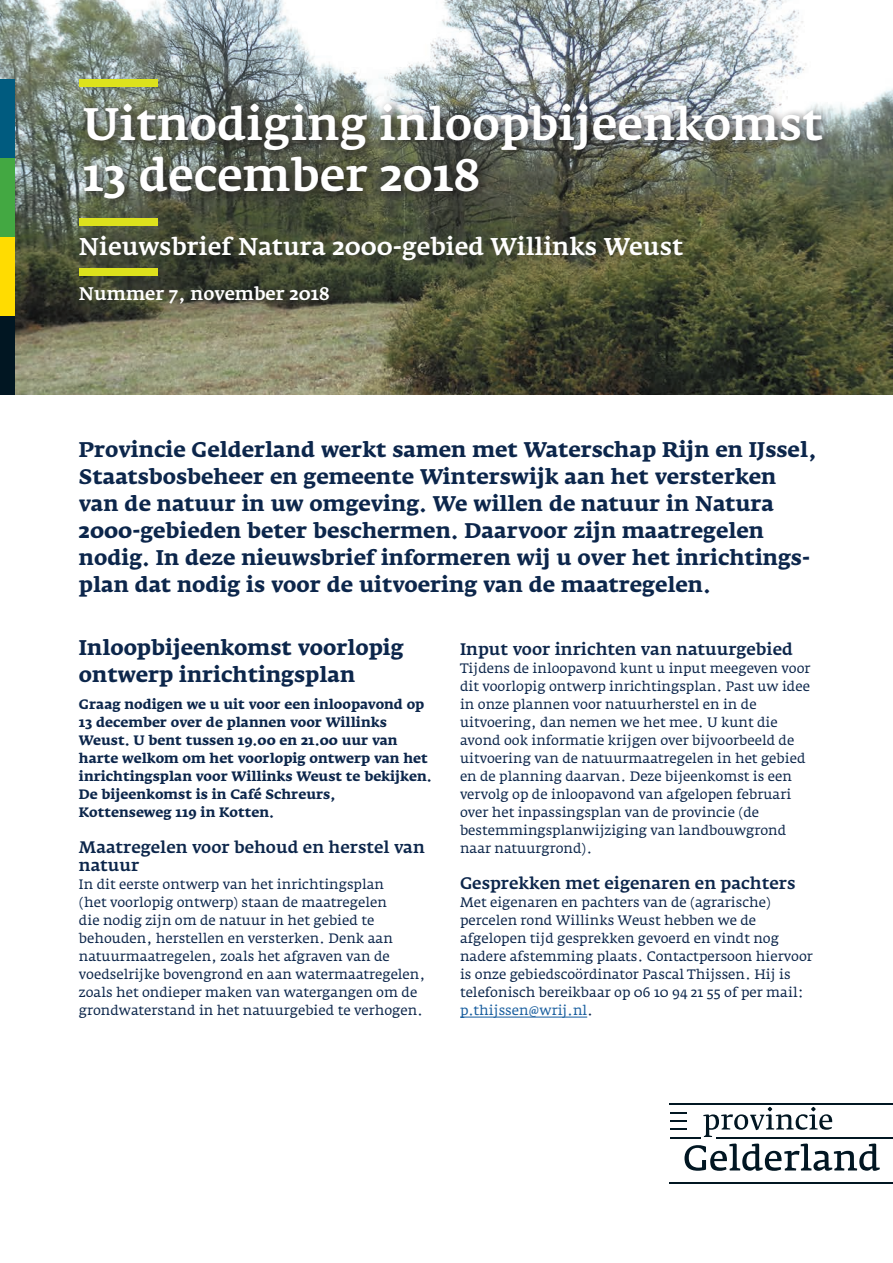
<style>
.page{position:relative;width:893px;height:1263px;background:#fff}
.page>*{position:absolute;margin:0;border:0;box-sizing:border-box;transform-origin:0 0}
.t1{font:500 45px/51px "Fedra Serif A";color:#fff}
.t2{font:500 24px "Fedra Serif A";color:#fff}
._11_Inleiding{font:700 21px/27px "Fedra Serif A";color:#0c264b}
._06_Kop_3__Subkop_2{font:700 21px/27px "Fedra Serif A";color:#0c264b}
.t3{font:500 18px "Fedra Serif A";color:#fff}
._07_Kop_4__Paragraaf{font:500 16.5px/18px "Fedra Serif A";color:#0c264b}
._12_Broodtekst{font:13.5px/18px "Fedra Serif A";color:#0c264b}
._12_Broodtekst-2{font:700 13.5px/18px "Fedra Serif A";color:#0c264b}
.s1{color:#175d9e}
</style>
<div class="page">
<img style="left:0;top:0;width:893px;height:395px">
<div style="left:0;top:79px;width:15px;height:79px;background:#005b7f"></div>
<div style="left:0;top:158px;width:15px;height:79px;background:#43a842"></div>
<div style="left:0;top:237px;width:15px;height:79px;background:#ffdc01"></div>
<div style="left:0;top:316px;width:15px;height:79px;background:#011622"></div>
<svg style="left:684px;top:1143px;width:196px;height:28px"></svg>
<svg style="left:703px;top:1107px;width:129px;height:30px"></svg>
<hr style="left:670px;top:1103px;width:223px;height:2px;background:#011622">
<hr style="left:670px;top:1137px;width:30px;height:1px;background:#011622">
<svg style="left:670px;top:1128px;width:16px;height:2px"></svg>
<svg style="left:670px;top:1120px;width:16px;height:1px"></svg>
<svg style="left:670px;top:1112px;width:16px;height:1px"></svg>
<hr style="left:716px;top:1137px;width:177px;height:1px;background:#011622">
<hr style="left:670px;top:1182px;width:223px;height:1px;background:#011622">
<div style="left:79px;top:79px;width:79px;height:7px;background:#dde21c"></div>
<hr style="left:460px;top:1017px;width:127px;height:1px;background:#175d9e">
<svg style="left:78px;top:98px;width:756px;height:113px;background:#606459"></svg>
<div style="left:79px;top:218px;width:79px;height:8px;background:#dde21c"></div>
<div style="left:79px;top:268px;width:79px;height:8px;background:#dde21c"></div>
<div style="left:75px;top:231px;width:618px;height:41px;background:#231f20;opacity:.25"></div>
<div style="left:75px;top:282px;width:265px;height:32px;background:#231f20;opacity:.25"></div>
<h1 class="t1" style="left:83px;top:99px;width:742px">Uitnodiging inloopbijeenkomst<br>13 december 2018</h1>
<h2 class="t2" style="left:79px;top:233px;width:606px">Nieuwsbrief Natura 2000-gebied Willinks Weust</h2>
<h3 class="t3" style="left:79px;top:284px;width:252px">Nummer 7, november 2018</h3>
<p class="_11_Inleiding" style="left:79px;top:436px;width:739px">Provincie Gelderland werkt samen met Waterschap Rijn en IJssel, Staatsbosbeheer en gemeente Winterswijk aan het versterken van de natuur in uw omgeving. We willen de natuur in Natura 2000-gebieden beter beschermen. Daarvoor zijn maatregelen nodig. In deze nieuwsbrief informeren wij u over het inrichtings‑ plan dat nodig is voor de uitvoering van de maatregelen.</p>
<p class="_06_Kop_3__Subkop_2" style="left:79px;top:634px;width:326px">Inloopbijeenkomst voorlopig ontwerp inrichtingsplan</p>
<p class="_12_Broodtekst-2" style="left:79px;top:695px;width:354px">Graag nodigen we u uit voor een inloopavond op 13 december over de plannen voor Willinks Weust. U bent tussen 19.00 en 21.00 uur van harte welkom om het voorlopig ontwerp van het inrichtingsplan voor Willinks Weust te bekijken.<br>De bijeenkomst is in Café Schreurs, Kottenseweg 119 in Kotten.</p>
<p class="_07_Kop_4__Paragraaf" style="left:79px;top:838px;width:347px">Maatregelen voor behoud en herstel van natuur</p>
<p class="_12_Broodtekst" style="left:79px;top:875px;width:348px">In dit eerste ontwerp van het inrichtingsplan<br>(het voorlopig ontwerp) staan de maatregelen<br>die nodig zijn om de natuur in het gebied te behouden, herstellen en versterken. Denk aan natuurmaatregelen, zoals het afgraven van de voedselrijke bovengrond en aan watermaatregelen, zoals het ondieper maken van watergangen om de grondwaterstand in het natuurgebied te verhogen.</p>
<p class="_07_Kop_4__Paragraaf" style="left:460px;top:640px;width:334px">Input voor inrichten van natuurgebied</p>
<p class="_12_Broodtekst" style="left:460px;top:659px;width:352px">Tijdens de inloopavond kunt u input meegeven voor dit voorlopig ontwerp inrichtingsplan. Past uw idee in onze plannen voor natuurherstel en in de uitvoering, dan nemen we het mee. U kunt die avond ook informatie krijgen over bijvoorbeeld de uitvoering van de natuurmaatregelen in het gebied en de planning daarvan. Deze bijeenkomst is een vervolg op de inloopavond van afgelopen februari over het inpassingsplan van de provincie (de bestemmingsplanwijziging van landbouwgrond naar natuurgrond).</p>
<p class="_07_Kop_4__Paragraaf" style="left:460px;top:874px;width:337px">Gesprekken met eigenaren en pachters</p>
<p class="_12_Broodtekst" style="left:460px;top:893px;width:354px">Met eigenaren en pachters van de (agrarische) percelen rond Willinks Weust hebben we de afgelopen tijd gesprekken gevoerd en vindt nog nadere afstemming plaats. Contactpersoon hiervoor is onze gebiedscoördinator Pascal Thijssen. Hij is telefonisch bereikbaar op 06 10 94 21 55 of per mail: <span class="s1">p.thijssen@wrij.nl</span>.</p>
</div>
